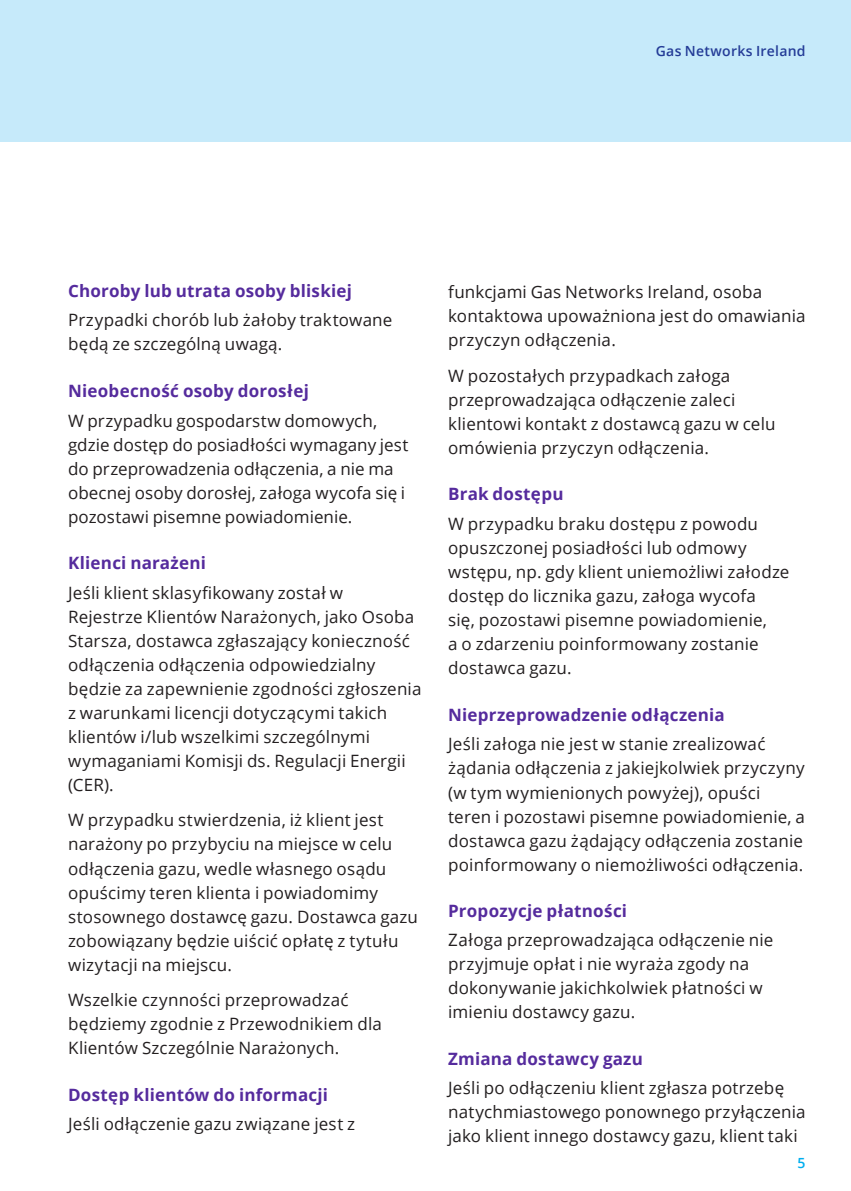
<style>
.page{position:relative;width:851px;height:1191px;background:#fff}
.page>*{position:absolute;margin:0;border:0;box-sizing:border-box;transform-origin:0 0}
.Main_Body_Text{font:17px/24px "Open Sans";letter-spacing:.01em;color:#231f20}
.Main_Body_Text-2{font:700 17px "Open Sans";letter-spacing:.015em;color:#552b9d}
.Main_Body_Text-3{font:600 14px "Open Sans";letter-spacing:.02em;color:#243c97}
.Main_Body_Text-4{font:600 14px "Open Sans";color:#00aeef}
</style>
<div class="page">
<div style="left:0;top:0;width:850px;height:142px;background:#c6eafa"></div>
<p class="Main_Body_Text-3" style="left:655px;top:41px;width:151px">Gas Networks Ireland</p>
<p class="Main_Body_Text-2" style="left:68px;top:278px;width:285px">Choroby lub utrata osoby bliskiej</p>
<p class="Main_Body_Text" style="left:68px;top:308px;width:326px">Przypadki chorób lub żałoby traktowane będą ze szczególną uwagą.</p>
<p class="Main_Body_Text-2" style="left:68px;top:379px;width:242px">Nieobecność osoby dorosłej</p>
<p class="Main_Body_Text" style="left:68px;top:408px;width:342px">W przypadku gospodarstw domowych, gdzie dostęp do posiadłości wymagany jest do przeprowadzenia odłączenia, a nie ma obecnej osoby dorosłej, załoga wycofa się i pozostawi pisemne powiadomienie.</p>
<p class="Main_Body_Text-2" style="left:68px;top:551px;width:139px">Klienci narażeni</p>
<p class="Main_Body_Text" style="left:68px;top:580px;width:355px">Jeśli klient sklasyfikowany został w Rejestrze Klientów Narażonych, jako Osoba Starsza, dostawca zgłaszający konieczność odłączenia odłączenia odpowiedzialny będzie za zapewnienie zgodności zgłoszenia z warunkami licencji dotyczącymi takich klientów i/lub wszelkimi szczególnymi wymaganiami Komisji ds. Regulacji Energii (CER).</p>
<p class="Main_Body_Text" style="left:68px;top:808px;width:351px">W przypadku stwierdzenia, iż klient jest narażony po przybyciu na miejsce w celu odłączenia gazu, wedle własnego osądu opuścimy teren klienta i powiadomimy stosownego dostawcę gazu. Dostawca gazu zobowiązany będzie uiścić opłatę z tytułu wizytacji na miejscu.</p>
<p class="Main_Body_Text" style="left:68px;top:987px;width:315px">Wszelkie czynności przeprowadzać będziemy zgodnie z Przewodnikiem dla<br>Klientów Szczególnie Narażonych.</p>
<p class="Main_Body_Text-2" style="left:68px;top:1082px;width:261px">Dostęp klientów do informacji</p>
<p class="Main_Body_Text" style="left:68px;top:1111px;width:288px">Jeśli odłączenie gazu związane jest z</p>
<p class="Main_Body_Text" style="left:448px;top:280px;width:359px">funkcjami Gas Networks Ireland, osoba kontaktowa upoważniona jest do omawiania przyczyn odłączenia.</p>
<p class="Main_Body_Text" style="left:448px;top:363px;width:329px">W pozostałych przypadkach załoga przeprowadzająca odłączenie zaleci klientowi kontakt z dostawcą gazu w celu omówienia przyczyn odłączenia.</p>
<p class="Main_Body_Text-2" style="left:448px;top:482px;width:117px">Brak dostępu</p>
<p class="Main_Body_Text" style="left:448px;top:511px;width:343px">W przypadku braku dostępu z powodu opuszczonej posiadłości lub odmowy wstępu, np. gdy klient uniemożliwi załodze dostęp do licznika gazu, załoga wycofa<br>się, pozostawi pisemne powiadomienie,<br>a o zdarzeniu poinformowany zostanie dostawca gazu.</p>
<p class="Main_Body_Text-2" style="left:448px;top:702px;width:278px">Nieprzeprowadzenie odłączenia</p>
<p class="Main_Body_Text" style="left:448px;top:732px;width:358px">Jeśli załoga nie jest w stanie zrealizować żądania odłączenia z jakiejkolwiek przyczyny (w tym wymienionych powyżej), opuści teren i pozostawi pisemne powiadomienie, a dostawca gazu żądający odłączenia zostanie poinformowany o niemożliwości odłączenia.</p>
<p class="Main_Body_Text-2" style="left:448px;top:898px;width:180px">Propozycje płatności</p>
<p class="Main_Body_Text" style="left:448px;top:927px;width:327px">Załoga przeprowadzająca odłączenie nie przyjmuje opłat i nie wyraża zgody na dokonywanie jakichkolwiek płatności w imieniu dostawcy gazu.</p>
<p class="Main_Body_Text-2" style="left:448px;top:1046px;width:196px">Zmiana dostawcy gazu</p>
<p class="Main_Body_Text" style="left:448px;top:1075px;width:359px">Jeśli po odłączeniu klient zgłasza potrzebę natychmiastowego ponownego przyłączenia jako klient innego dostawcy gazu, klient taki</p>
<p class="Main_Body_Text-4" style="left:797px;top:1153px;width:9px">5</p>
</div>
